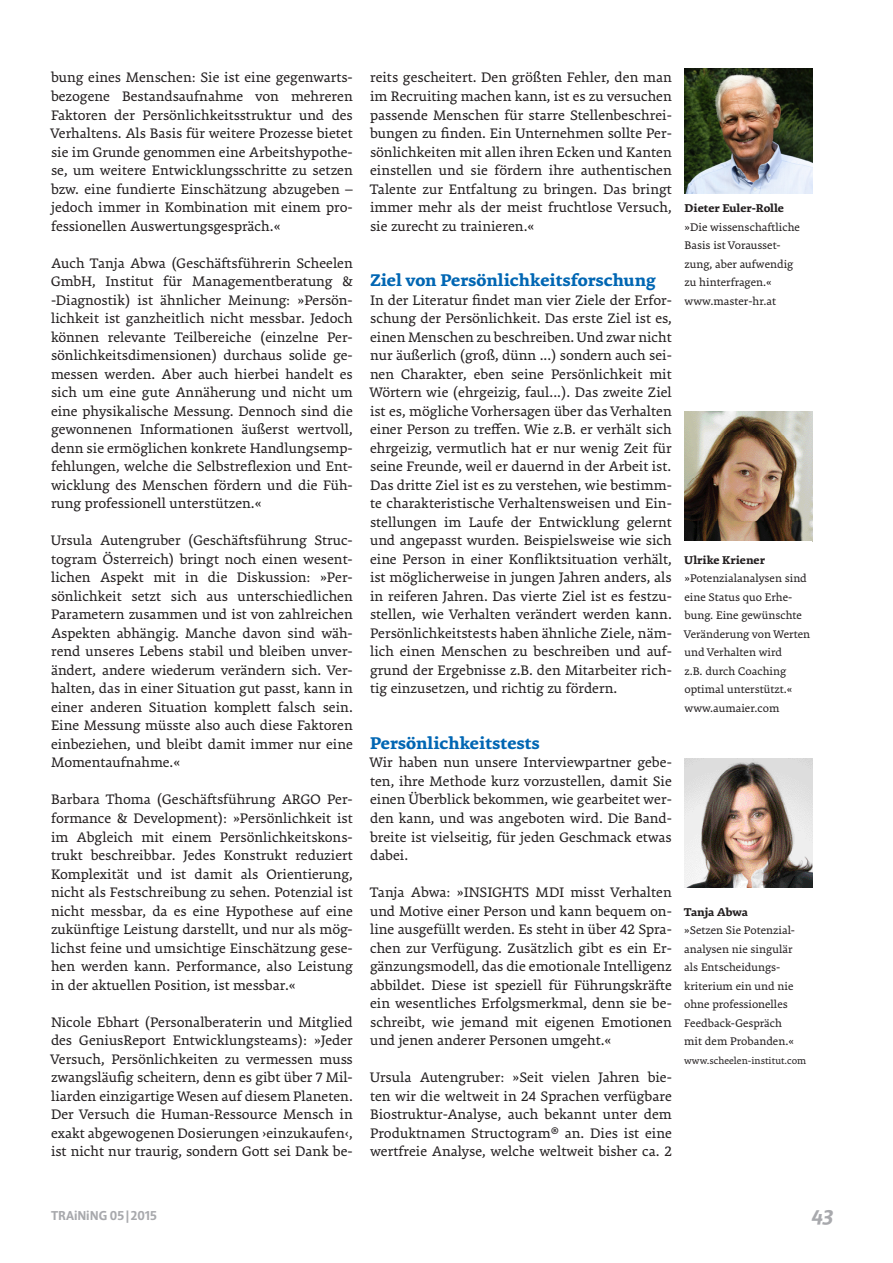
<style>
.page{position:relative;width:893px;height:1263px;background:#fff}
.page>*{position:absolute;margin:0;border:0;box-sizing:border-box;transform-origin:0 0}
.t1{font:italic 700 21px "Acorde";color:#a8a9ad}
.Zwischentitel{font:700 18px "Premiera";letter-spacing:-.01em;color:#0166b3}
.Fließtext{font:15px/18.5px "Premiera";color:#231f20;text-align:justify}
.t2{font:700 12.75px "Acorde";color:#a8a9ad}
.Marginalie_Text{font:12px/18.5px "Premiera";color:#231f20}
.Marginalie_Name{font:700 12px "Premiera";letter-spacing:-.005em;color:#231f20}
.Marginalie_Text-2{font:10.5px "Premiera";color:#231f20}
</style>
<div class="page">
<img style="left:685px;top:758px;width:127px;height:130px">
<img style="left:685px;top:68px;width:127px;height:126px">
<img style="left:684px;top:412px;width:128px;height:129px">
<p class="Fließtext" style="left:51px;top:69px;width:303px">bung eines Menschen: Sie ist eine gegenwarts&shy;bezogene Bestandsaufnahme von mehreren Faktoren der Persönlichkeitsstruktur und des Verhaltens. Als Basis für weitere Prozesse bietet sie im Grunde genommen eine Arbeitshypothe&shy;se, um weitere Entwicklungsschritte zu setzen bzw. eine fundierte Einschätzung abzugeben – jedoch immer in Kombination mit einem pro&shy;fessionellen Auswertungsgespräch.«</p>
<p class="Fließtext" style="left:51px;top:254px;width:303px">Auch Tanja Abwa (Geschäftsführerin Scheelen GmbH, Institut für Managementberatung &amp; -Diagnostik) ist ähnlicher Meinung: »Persön&shy;lichkeit ist ganzheitlich nicht messbar. Jedoch können relevante Teilbereiche (einzelne Per&shy;sönlichkeitsdimensionen) durchaus solide ge&shy;messen werden. Aber auch hierbei handelt es sich um eine gute Annäherung und nicht um eine physikalische Messung. Dennoch sind die gewonnenen Informationen äußerst wertvoll, denn sie ermöglichen konkrete Handlungsemp&shy;fehlungen, welche die Selbstreflexion und Ent&shy;wicklung des Menschen fördern und die Füh&shy;rung professionell unterstützen.«</p>
<p class="Fließtext" style="left:51px;top:531px;width:303px">Ursula Autengruber (Geschäftsführung Struc&shy;togram Österreich) bringt noch einen wesent&shy;lichen Aspekt mit in die Diskussion: »Per&shy;sönlichkeit setzt sich aus unterschiedlichen Parametern zusammen und ist von zahlreichen Aspekten abhängig. Manche davon sind wäh&shy;rend unseres Lebens stabil und bleiben unver&shy;ändert, andere wiederum verändern sich. Ver&shy;halten, das in einer Situation gut passt, kann in einer anderen Situation komplett falsch sein.<br>Eine Messung müsste also auch diese Faktoren einbeziehen, und bleibt damit immer nur eine Momentaufnahme.«</p>
<p class="Fließtext" style="left:51px;top:790px;width:303px">Barbara Thoma (Geschäftsführung ARGO Per&shy;formance &amp; Development): »Persönlichkeit ist im Abgleich mit einem Persönlichkeitskons&shy;trukt beschreibbar. Jedes Konstrukt reduziert Komplexität und ist damit als Orientierung, nicht als Festschreibung zu sehen. Potenzial ist nicht messbar, da es eine Hypothese auf eine zukünftige Leistung darstellt, und nur als mög&shy;lichst feine und umsichtige Einschätzung gese&shy;hen werden kann. Performance, also Leistung in der aktuellen Position, ist messbar.«</p>
<p class="Fließtext" style="left:51px;top:1013px;width:303px">Nicole Ebhart (Personalberaterin und Mitglied des GeniusReport Entwicklungsteams): »Jeder Versuch, Persönlichkeiten zu vermessen muss zwangsläufig scheitern, denn es gibt über 7 Mil&shy;liarden einzigartige Wesen auf diesem Planeten.<br>Der Versuch die Human-Ressource Mensch in exakt abgewogenen Dosierungen ›einzukaufen‹, ist nicht nur traurig, sondern Gott sei Dank be-</p>
<p class="Fließtext" style="left:370px;top:69px;width:303px">reits gescheitert. Den größten Fehler, den man im Recruiting machen kann, ist es zu versuchen passende Menschen für starre Stellenbeschrei&shy;bungen zu finden. Ein Unternehmen sollte Per&shy;sönlichkeiten mit allen ihren Ecken und Kanten einstellen und sie fördern ihre authentischen Talente zur Entfaltung zu bringen. Das bringt immer mehr als der meist fruchtlose Versuch, sie zurecht zu trainieren.«</p>
<p class="Zwischentitel" style="left:370px;top:269px;width:287px">Ziel von Persönlichkeitsforschung</p>
<p class="Fließtext" style="left:370px;top:291px;width:303px">In der Literatur findet man vier Ziele der Erfor&shy;schung der Persönlichkeit. Das erste Ziel ist es, einen Menschen zu beschreiben. Und zwar nicht nur äußerlich (groß, dünn ...) sondern auch sei&shy;nen Charakter, eben seine Persönlichkeit mit Wörtern wie (ehrgeizig, faul...). Das zweite Ziel ist es, mögliche Vorhersagen über das Verhalten einer Person zu treffen. Wie z.B. er verhält sich ehrgeizig, vermutlich hat er nur wenig Zeit für seine Freunde, weil er dauernd in der Arbeit ist.</p>
<p class="Fließtext" style="left:370px;top:476px;width:303px">Das dritte Ziel ist es zu verstehen, wie bestimm&shy;te charakteristische Verhaltensweisen und Ein&shy;stellungen im Laufe der Entwicklung gelernt und angepasst wurden. Beispielsweise wie sich eine Person in einer Konfliktsituation verhält, ist möglicherweise in jungen Jahren anders, als in reiferen Jahren. Das vierte Ziel ist es festzu&shy;stellen, wie Verhalten verändert werden kann.<br>Persönlichkeitstests haben ähnliche Ziele, näm&shy;lich einen Menschen zu beschreiben und auf&shy;grund der Ergebnisse z.B. den Mitarbeiter rich&shy;tig einzusetzen, und richtig zu fördern.</p>
<p class="Zwischentitel" style="left:370px;top:731px;width:171px">Persönlichkeitstests</p>
<p class="Fließtext" style="left:370px;top:753px;width:303px">Wir haben nun unsere Interviewpartner gebe&shy;ten, ihre Methode kurz vorzustellen, damit Sie einen Überblick bekommen, wie gearbeitet wer&shy;den kann, und was angeboten wird. Die Band&shy;breite ist vielseitig, für jeden Geschmack etwas dabei.</p>
<p class="Fließtext" style="left:370px;top:883px;width:303px">Tanja Abwa: »INSIGHTS MDI misst Verhalten und Motive einer Person und kann bequem on&shy;line ausgefüllt werden. Es steht in über 42 Spra&shy;chen zur Verfügung. Zusätzlich gibt es ein Er&shy;gänzungsmodell, das die emotionale Intelligenz abbildet. Diese ist speziell für Führungskräfte ein wesentliches Erfolgsmerkmal, denn sie be&shy;schreibt, wie jemand mit eigenen Emotionen und jenen anderer Personen umgeht.«</p>
<p class="Fließtext" style="left:370px;top:1068px;width:303px">Ursula Autengruber: »Seit vielen Jahren bie&shy;ten wir die weltweit in 24 Sprachen verfügbare Biostruktur-Analyse, auch bekannt unter dem Produktnamen Structogram® an. Dies ist eine wertfreie Analyse, welche weltweit bisher ca. 2</p>
<p class="Marginalie_Name" style="left:685px;top:200px;width:101px">Dieter Euler-Rolle</p>
<p class="Marginalie_Text" style="left:685px;top:218px;width:117px">»Die wissenschaftliche<br>Basis ist Vorausset&shy;zung, aber aufwendig zu hinterfragen.«</p>
<p class="Marginalie_Text" style="left:685px;top:292px;width:93px">www.master-hr.at</p>
<p class="Marginalie_Name" style="left:684px;top:552px;width:82px">Ulrike Kriener</p>
<p class="Marginalie_Text" style="left:684px;top:569px;width:127px">»Potenzialanalysen sind eine Status quo Erhe&shy;bung. Eine gewünschte<br>Veränderung von Werten und Verhalten wird<br>z.B. durch Coaching optimal unterstützt.«</p>
<p class="Marginalie_Text" style="left:684px;top:699px;width:96px">www.aumaier.com</p>
<p class="Marginalie_Name" style="left:684px;top:904px;width:65px">Tanja Abwa</p>
<p class="Marginalie_Text" style="left:684px;top:921px;width:112px">»Setzen Sie Potenzial&shy;analysen nie singulär als Entscheidungs&shy;kriterium ein und nie ohne professionelles<br>Feedback-Gespräch mit dem Probanden.«</p>
<p class="Marginalie_Text-2" style="left:684px;top:1054px;width:124px">www.scheelen-institut.com</p>
<p class="t2" style="left:51px;top:1208px;width:107px">TRAiNiNG 05|2015</p>
<p class="t1" style="left:812px;top:1201px;width:23px">43</p>
</div>
